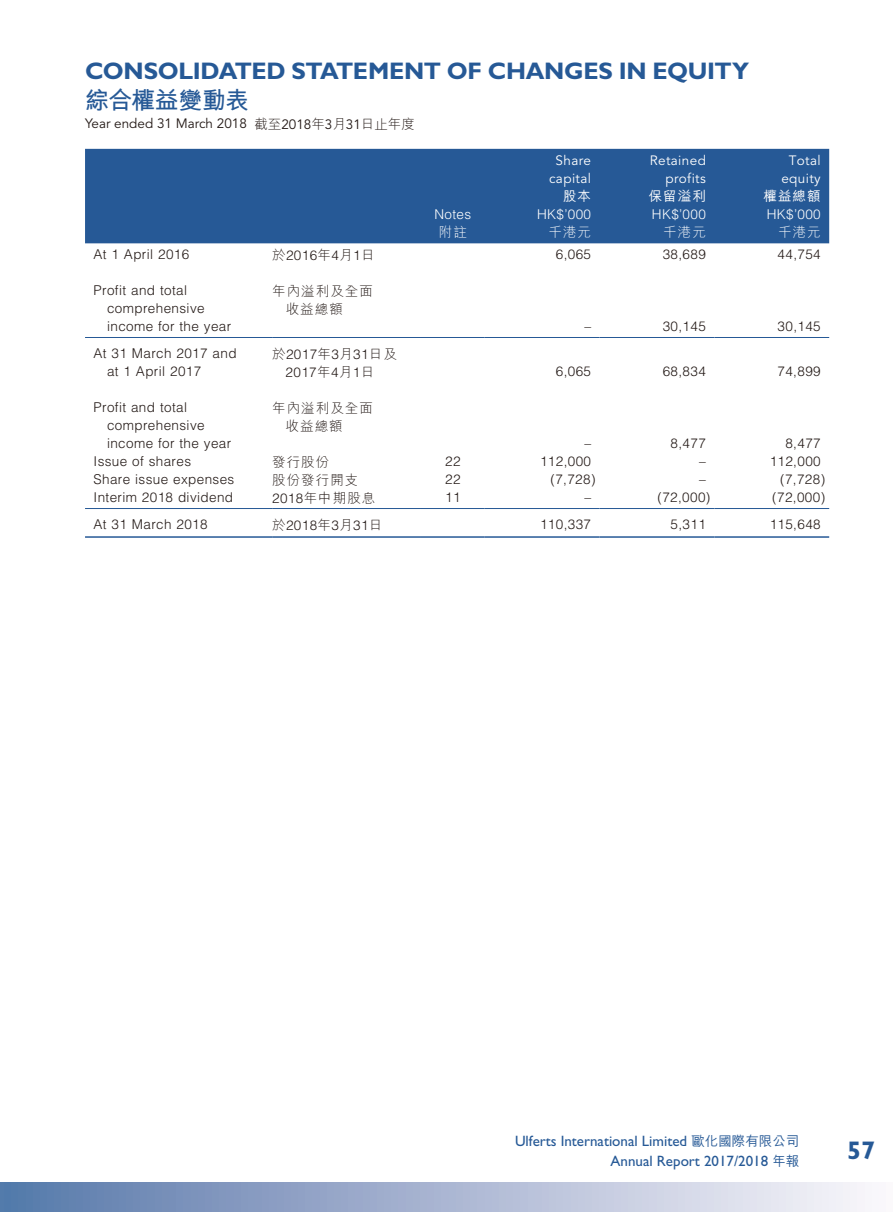
<style>
.page{position:relative;width:893px;height:1212px;background:#fff}
.page>*{position:absolute;margin:0;border:0;box-sizing:border-box;transform-origin:0 0}
.t1{font:700 25.5px "Gill Sans Std";color:#265996}
.t2{font:700 24px "Gill Sans Std";letter-spacing:-.015em;color:#265996}
.t3{font:700 24px "M Hei HK";letter-spacing:-.025em;color:#265996}
.t4{font:15px/19.5px "Gill Sans Std";color:#265996;text-align:right}
.t5{font:300 13.5px/18px "Helvetica LT Std";letter-spacing:.03em;color:#231916}
.t6{font:300 13.5px/18px "M Hei HK";letter-spacing:.08em;color:#231916}
.t7{font:13.5px "Avenir LT Std";letter-spacing:.03em;color:#fff}
.t8{font:13.5px "Avenir LT Std";color:#231916}
.t9{font:300 13.5px "Helvetica LT Std";letter-spacing:.03em;color:#fff}
.t10{font:300 13.5px "M Hei HK";letter-spacing:.08em;color:#fff}
.t11{font:500 13.5px "M Hei HK";letter-spacing:.08em;color:#fff}
.s1{font-family:"M Hei HK";font-weight:300}
.s2{font-family:"M Hei HK"}
.s3{font-family:"Helvetica LT Std"}
.s4{font-family:"M Hei HK";font-weight:500;font-size:13.5px}
</style>
<div class="page">
<div style="left:0;top:1182px;width:893px;height:30px;background:linear-gradient(to right,#5777aa,#fdf7fc)"></div>
<div style="left:85px;top:149px;width:744px;height:94px;background:#265996"></div>
<hr style="left:85px;top:337px;width:187px;height:1px;background:#265996">
<hr style="left:272px;top:337px;width:149px;height:1px;background:#265996">
<hr style="left:421px;top:337px;width:64px;height:1px;background:#265996">
<hr style="left:485px;top:337px;width:115px;height:1px;background:#265996">
<hr style="left:600px;top:337px;width:114px;height:1px;background:#265996">
<hr style="left:714px;top:337px;width:115px;height:1px;background:#265996">
<hr style="left:85px;top:508px;width:187px;height:1px;background:#265996">
<hr style="left:272px;top:508px;width:149px;height:1px;background:#265996">
<hr style="left:421px;top:508px;width:64px;height:1px;background:#265996">
<hr style="left:485px;top:508px;width:115px;height:1px;background:#265996">
<hr style="left:600px;top:508px;width:114px;height:1px;background:#265996">
<hr style="left:714px;top:508px;width:115px;height:1px;background:#265996">
<hr style="left:85px;top:536px;width:187px;height:2px;background:#265996">
<hr style="left:272px;top:536px;width:149px;height:2px;background:#265996">
<hr style="left:421px;top:536px;width:64px;height:2px;background:#265996">
<hr style="left:485px;top:536px;width:115px;height:2px;background:#265996">
<hr style="left:600px;top:536px;width:114px;height:2px;background:#265996">
<hr style="left:714px;top:536px;width:115px;height:2px;background:#265996">
<h2 class="t2" style="left:85px;top:57px;width:665px">CONSOLIDATED STATEMENT OF CHANGES IN EQUITY</h2>
<h2 class="t3" style="left:85px;top:83px;width:166px">綜合權益變動表</h2>
<p class="t8" style="left:85px;top:115px;width:331px">Year ended 31 March 2018 <span class="s1">截至</span>2018<span class="s1">年</span>3<span class="s1">月</span>31<span class="s1">日止年度</span></p>
<p class="t7" style="left:556px;top:152px;width:37px">Share</p>
<p class="t7" style="left:650px;top:152px;width:58px">Retained</p>
<p class="t7" style="left:789px;top:152px;width:33px">Total</p>
<p class="t7" style="left:549px;top:170px;width:43px">capital</p>
<p class="t7" style="left:665px;top:170px;width:42px">profits</p>
<p class="t7" style="left:781px;top:170px;width:41px">equity</p>
<p class="t11" style="left:563px;top:186px;width:30px">股本</p>
<p class="t11" style="left:649px;top:186px;width:59px">保留溢利</p>
<p class="t11" style="left:763px;top:186px;width:59px">權益總額</p>
<p class="t9" style="left:434px;top:205px;width:38px">Notes</p>
<p class="t9" style="left:537px;top:205px;width:56px">HK$’000</p>
<p class="t9" style="left:652px;top:205px;width:56px">HK$’000</p>
<p class="t9" style="left:767px;top:205px;width:56px">HK$’000</p>
<p class="t10" style="left:439px;top:223px;width:30px">附註</p>
<p class="t10" style="left:548px;top:223px;width:44px">千港元</p>
<p class="t10" style="left:663px;top:223px;width:44px">千港元</p>
<p class="t10" style="left:778px;top:223px;width:44px">千港元</p>
<p class="t5" style="left:94px;top:245px;width:97px">At 1 April 2016</p>
<p class="t5" style="left:272px;top:246px;width:104px"><span class="s2">於</span>2016<span class="s2">年</span>4<span class="s2">月</span>1<span class="s2">日</span></p>
<p class="t5" style="left:556px;top:245px;width:37px">6,065</p>
<p class="t5" style="left:663px;top:245px;width:45px">38,689</p>
<p class="t5" style="left:777px;top:245px;width:45px">44,754</p>
<p class="t5" style="left:107px;top:281px;width:126px;text-indent:-14px">Profit and total comprehensive income for the year</p>
<p class="t6" style="left:286px;top:281px;width:89px;text-indent:-14px">年內溢利及全面收益總額</p>
<p class="t5" style="left:584px;top:317px;width:8px">–</p>
<p class="t5" style="left:663px;top:317px;width:45px">30,145</p>
<p class="t5" style="left:777px;top:317px;width:45px">30,145</p>
<p class="t5" style="left:107px;top:344px;width:131px;text-indent:-14px">At 31 March 2017 and at 1 April 2017</p>
<p class="t5" style="left:286px;top:345px;width:113px;text-indent:-14px"><span class="s2">於</span>2017<span class="s2">年</span>3<span class="s2">月</span>31<span class="s2">日及<br></span>2017<span class="s2">年</span>4<span class="s2">月</span>1<span class="s2">日</span></p>
<p class="t5" style="left:107px;top:398px;width:126px;text-indent:-14px">Profit and total comprehensive income for the year</p>
<p class="t6" style="left:286px;top:398px;width:89px;text-indent:-14px">年內溢利及全面收益總額</p>
<p class="t5" style="left:556px;top:362px;width:37px">6,065</p>
<p class="t5" style="left:663px;top:362px;width:45px">68,834</p>
<p class="t5" style="left:777px;top:362px;width:45px">74,899</p>
<p class="t5" style="left:584px;top:434px;width:8px">–</p>
<p class="t5" style="left:671px;top:434px;width:37px">8,477</p>
<p class="t5" style="left:785px;top:434px;width:37px">8,477</p>
<p class="t5" style="left:94px;top:452px;width:99px">Issue of shares</p>
<p class="t6" style="left:272px;top:452px;width:59px">發行股份</p>
<p class="t5" style="left:445px;top:452px;width:17px">22</p>
<p class="t5" style="left:540px;top:452px;width:53px">112,000</p>
<p class="t5" style="left:699px;top:452px;width:8px">–</p>
<p class="t5" style="left:770px;top:452px;width:53px">112,000</p>
<p class="t5" style="left:94px;top:470px;width:142px">Share issue expenses</p>
<p class="t6" style="left:272px;top:470px;width:88px">股份發行開支</p>
<p class="t5" style="left:445px;top:470px;width:17px">22</p>
<p class="t5" style="left:551px;top:470px;width:47px">(7,728)</p>
<p class="t5" style="left:699px;top:470px;width:8px">–</p>
<p class="t5" style="left:780px;top:470px;width:47px">(7,728)</p>
<p class="t5" style="left:94px;top:488px;width:141px">Interim 2018 dividend</p>
<p class="t6" style="left:272px;top:488px;width:105px"><span class="s3">2018</span>年中期股息</p>
<p class="t5" style="left:445px;top:488px;width:17px">11</p>
<p class="t5" style="left:584px;top:488px;width:8px">–</p>
<p class="t5" style="left:657px;top:488px;width:54px">(72,000)</p>
<p class="t5" style="left:772px;top:488px;width:54px">(72,000)</p>
<p class="t5" style="left:94px;top:515px;width:116px">At 31 March 2018</p>
<p class="t5" style="left:272px;top:516px;width:112px"><span class="s2">於</span>2018<span class="s2">年</span>3<span class="s2">月</span>31<span class="s2">日</span></p>
<p class="t5" style="left:540px;top:515px;width:53px">110,337</p>
<p class="t5" style="left:671px;top:515px;width:37px">5,311</p>
<p class="t5" style="left:770px;top:515px;width:53px">115,648</p>
<p class="t4" style="left:515px;top:1131px;width:286px">Ulferts International Limited <span class="s4">歐化國際有限公司<br></span>Annual Report 2017/2018 <span class="s4">年報</span></p>
<h1 class="t1" style="left:847px;top:1135px;width:30px">57</h1>
</div>
